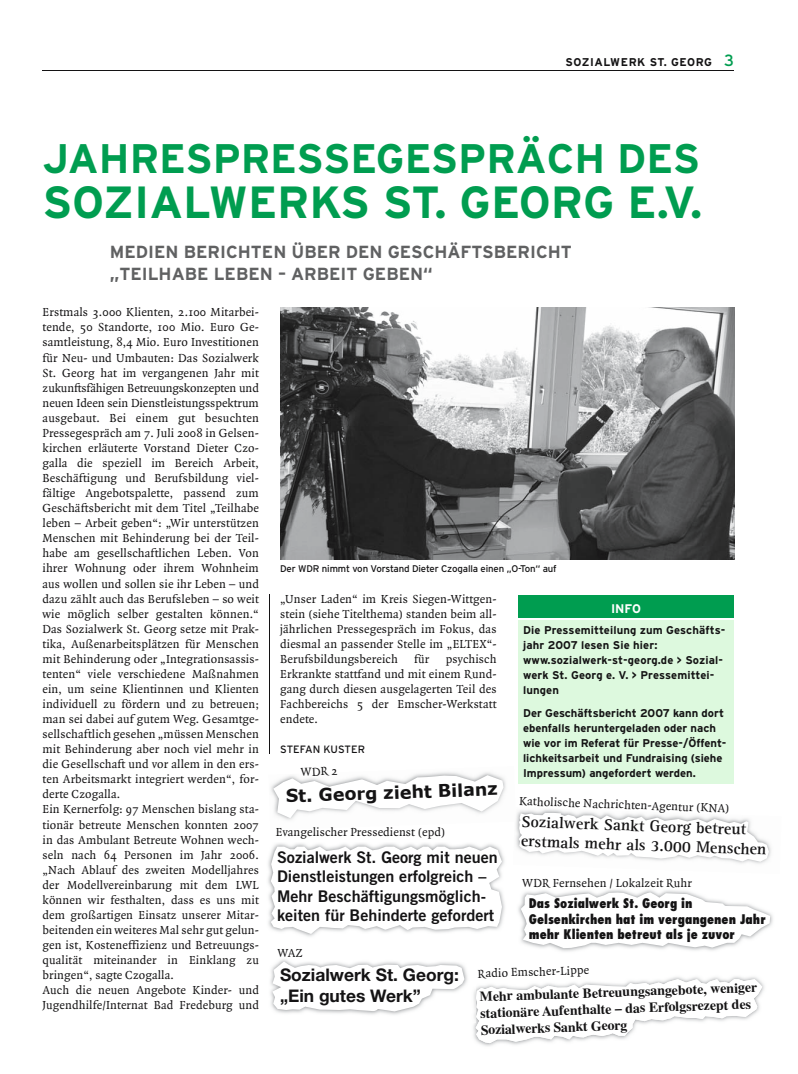
<style>
.page{position:relative;width:798px;height:1074px;background:#fff}
.page>*{position:absolute;margin:0;border:0;box-sizing:border-box;transform-origin:0 0}
.t1{font:700 45px "Interstate";color:#009d50}
.t2{font:700 41.25px "Interstate";color:#009d50}
.t3{font:700 17.5px/22.5px "Interstate";color:#606162}
.t4{font:700 17.5px "Verdana";color:#141314}
.t5{font:700 17.38px/20.9px "Helvetica Neue";color:#141314}
.t6{font:700 16.25px/19.5px "Rotis Serif";color:#141314}
.t7{font:16.12px/19.2px "Trade Gothic Bold Two";color:#141314}
.t8{font:700 13.88px/16.6px "Times";color:#141314}
.t9{font:800 condensed 12.88px/15.5px "Futura";color:#141314}
.t10{font:12.5px/15px "Quadraat";letter-spacing:.01em;color:#141314;text-align:justify}
.t11{font:700 12.5px "Interstate";color:#fff}
.t12{font:700 11.25px/15px "Interstate";color:#141314}
.t13{font:700 11.25px "Interstate";letter-spacing:.05em;color:#141314}
.t14{font:10.62px "Interstate";letter-spacing:.01em;color:#141314}
.t15{font:9.75px "Interstate";letter-spacing:-.015em;color:#141314}
.s1{font-weight:400;font-size:16.25px;color:#009d50}
</style>
<div class="page">
<hr style="left:43px;top:70px;width:690px;height:1px;background:#141314">
<hr style="left:269px;top:594px;width:1px;height:159px;background:#141314">
<img style="left:280px;top:307px;width:453px;height:252px">
<div style="left:518px;top:620px;width:215px;height:163px;background:#ddf9de"></div>
<div style="left:518px;top:596px;width:215px;height:22px;background:#009d50"></div>
<img style="left:271px;top:772px;width:235px;height:48px">
<svg style="left:273px;top:775px;width:230px;height:43px"></svg>
<img style="left:473px;top:976px;width:291px;height:70px">
<svg style="left:475px;top:979px;width:287px;height:64px"></svg>
<img style="left:268px;top:843px;width:237px;height:94px">
<svg style="left:516px;top:809px;width:252px;height:55px"></svg>
<svg style="left:270px;top:846px;width:232px;height:88px"></svg>
<img style="left:518px;top:889px;width:255px;height:63px">
<svg style="left:520px;top:892px;width:249px;height:56px"></svg>
<img style="left:270px;top:959px;width:197px;height:56px">
<img style="left:473px;top:976px;width:2px;height:46px">
<svg style="left:272px;top:961px;width:192px;height:50px"></svg>
<p class="t13" style="left:565px;top:58px;width:170px">SOZIALWERK ST. GEORG <span class="s1">3</span></p>
<h2 class="t2" style="left:43px;top:143px;width:658px">JAHRESPRESSEGESPRÄCH DES</h2>
<h1 class="t1" style="left:43px;top:186px;width:661px">SOZIALWERKS ST. GEORG E.V.</h1>
<h3 class="t3" style="left:110px;top:242px;width:463px">MEDIEN BERICHTEN ÜBER DEN GESCHÄFTSBERICHT „TEILHABE LEBEN – ARBEIT GEBEN“</h3>
<p class="t10" style="left:43px;top:306px;width:218px;text-align:left">Erstmals 3.000 Klienten, 2.100 Mitarbei&shy;tende, 50 Standorte, 100 Mio. Euro Ge&shy;samtleistung, 8,4 Mio. Euro Investitionen für Neu- und Umbauten: Das Sozialwerk St. Georg hat im vergangenen Jahr mit zukunftsfähigen Betreuungskonzepten und neuen Ideen sein Dienstleistungsspektrum ausgebaut. Bei einem gut besuchten Pressegespräch am 7. Juli 2008 in Gelsen&shy;kirchen erläuterte Vorstand Dieter Czo&shy;galla die speziell im Bereich Arbeit, Beschäftigung und Berufsbildung viel&shy;fältige Angebotspalette, passend zum Geschäftsbericht mit dem Titel „Teilhabe leben – Arbeit geben“: „Wir unterstützen Menschen mit Behinderung bei der Teil&shy;habe am gesellschaftlichen Leben. Von ihrer Wohnung oder ihrem Wohnheim aus wollen und sollen sie ihr Leben – und dazu zählt auch das Berufsleben – so weit wie möglich selber gestalten können.“ Das Sozialwerk St. Georg setze mit Prak&shy;tika, Außenarbeitsplätzen für Menschen mit Behinderung oder „Integrationsassis&shy;tenten“ viele verschiedene Maßnahmen ein, um seine Klientinnen und Klienten individuell zu fördern und zu betreuen; man sei dabei auf gutem Weg. Gesamtge&shy;sellschaftlich gesehen „müssen Menschen mit Behinderung aber noch viel mehr in die Gesellschaft und vor allem in den ers&shy;ten Arbeitsmarkt integriert werden“, for&shy;derte Czogalla.<br>Ein Kernerfolg: 97 Menschen bislang sta&shy;tionär betreute Menschen konnten 2007 in das Ambulant Betreute Wohnen wech&shy;seln nach 64 Personen im Jahr 2006. „Nach Ablauf des zweiten Modelljahres der Modellvereinbarung mit dem LWL können wir festhalten, dass es uns mit dem großartigen Einsatz unserer Mitar&shy;beitenden ein weiteres Mal sehr gut gelun&shy;gen ist, Kosteneffizienz und Betreuungs&shy;qualität miteinander in Einklang zu bringen“, sagte Czogalla.<br>Auch die neuen Angebote Kinder- und Jugendhilfe/Internat Bad Fredeburg und</p>
<p class="t15" style="left:280px;top:565px;width:278px">Der WDR nimmt von Vorstand Dieter Czogalla einen „O-Ton“ auf</p>
<p class="t10" style="left:280px;top:592px;width:218px">„Unser Laden“ im Kreis Siegen-Wittgen&shy;stein (siehe Titelthema) standen beim all&shy;jährlichen Pressegespräch im Fokus, das diesmal an passender Stelle im „ELTEX“- Berufsbildungsbereich</p>
<p class="t10" style="left:414px;top:652px;width:17px">für</p>
<p class="t10" style="left:280px;top:652px;width:218px;text-indent:165px">psychisch Erkrankte stattfand und mit einem Rund&shy;gang durch diesen ausgelagerten Teil des Fachbereichs 5 der Emscher-Werkstatt endete.</p>
<p class="t14" style="left:280px;top:745px;width:86px">STEFAN KUSTER</p>
<p class="t10" style="left:300px;top:765px;width:38px;rotate:-2deg">WDR 2</p>
<h3 class="t4" style="left:285px;top:785px;width:213px;rotate:-2deg">St. Georg zieht Bilanz</h3>
<p class="t10" style="left:275px;top:825px;width:171px">Evangelischer Pressedienst (epd)</p>
<p class="t7" style="left:277px;top:849px;width:222px">Sozialwerk St. Georg mit neuen<br>Dienstleistungen erfolgreich –<br>Mehr Beschäftigungsmöglich&shy;keiten für Behinderte gefordert</p>
<p class="t10" style="left:277px;top:946px;width:26px">WAZ</p>
<p class="t11" style="left:610px;top:603px;width:31px">INFO</p>
<p class="t12" style="left:523px;top:624px;width:203px">Die Pressemitteilung zum Geschäfts&shy;jahr 2007 lesen Sie hier: www.sozialwerk-st-georg.de &gt; Sozial&shy;werk St. Georg e. V. &gt; Pressemittei&shy;lungen</p>
<p class="t12" style="left:523px;top:706px;width:205px">Der Geschäftsbericht 2007 kann dort ebenfalls heruntergeladen oder nach wie vor im Referat für Presse-/Öffent&shy;lichkeitsarbeit und Fundraising (siehe Impressum) angefordert werden.</p>
<p class="t10" style="left:519px;top:794px;width:212px;rotate:2deg">Katholische Nachrichten-Agentur (KNA)</p>
<h3 class="t6" style="left:521px;top:813px;width:247px;rotate:2deg">Sozialwerk Sankt Georg betreut erstmals mehr als 3.000 Menschen</h3>
<p class="t10" style="left:522px;top:876px;width:171px">WDR Fernsehen / Lokalzeit Ruhr</p>
<p class="t9" style="left:528px;top:896px;width:238px">Das Sozialwerk St. Georg in<br>Gelsenkirchen hat im vergangenen Jahr mehr Klienten betreut als je zuvor</p>
<h3 class="t5" style="left:280px;top:966px;width:180px">Sozialwerk St. Georg: „Ein gutes Werk”</h3>
<p class="t10" style="left:477px;top:967px;width:113px;rotate:-2deg">Radio Emscher-Lippe</p>
<p class="t8" style="left:479px;top:989px;width:279px;rotate:-2deg">Mehr ambulante Betreuungsangebote, weniger stationäre Aufenthalte – das Erfolgsrezept des<br>Sozialwerks Sankt Georg</p>
</div>
